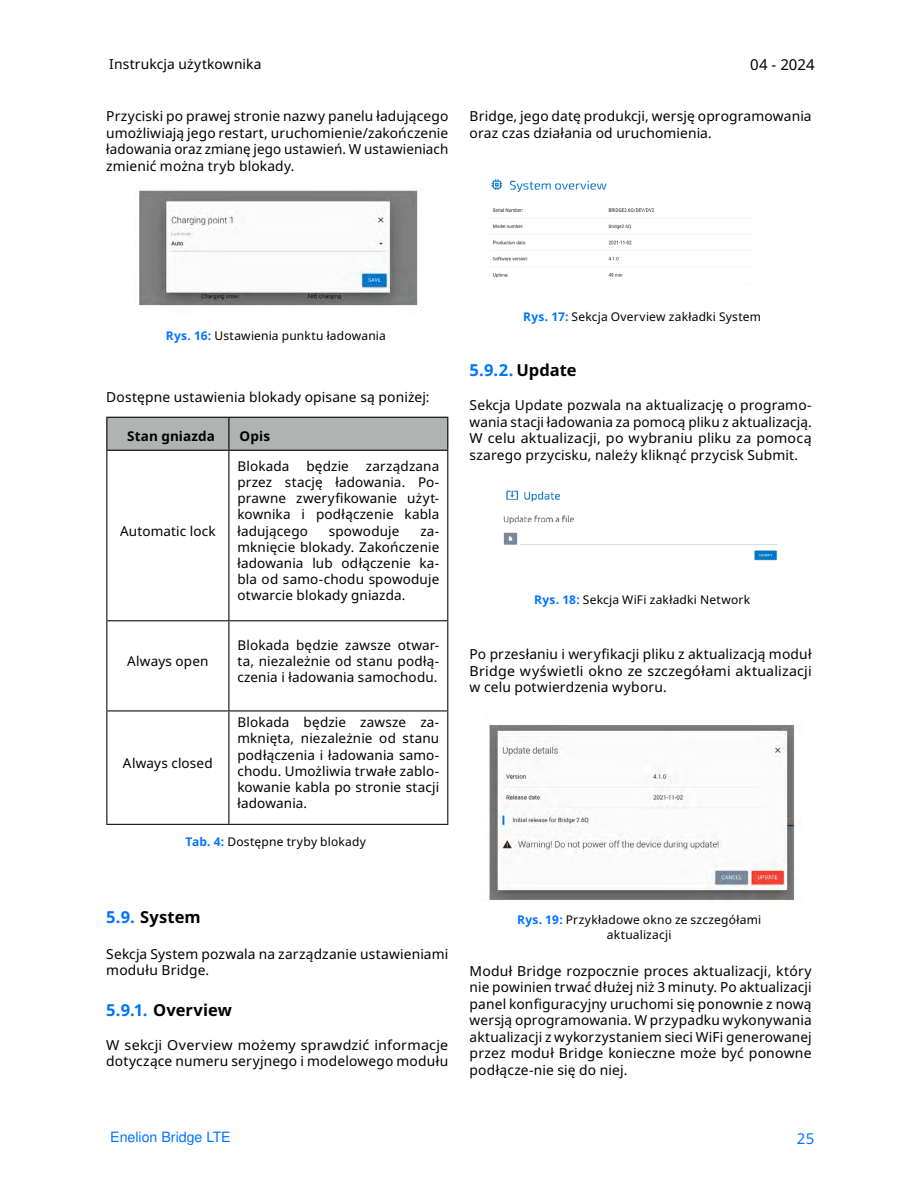
<style>
.page{position:relative;width:918px;height:1188px;background:#fff}
.page>*{position:absolute;margin:0;border:0;box-sizing:border-box;transform-origin:0 0}
.t1{font:700 16.5px "Noto Sans";letter-spacing:.005em;color:#000}
.t2{font:700 16.5px "Noto Sans";color:#0074ff}
.t3{font:15px "Noto Sans";color:#000}
.t4{font:15px "Noto Sans";color:#0074ff}
.t5{font:14.25px "Nimbus San L";color:#0074ff}
.t6{font:13.8px/16.5px "Noto Sans";letter-spacing:.01em;color:#000;text-align:justify}
.t7{font:13.8px/16.5px "Noto Sans";letter-spacing:.01em;color:#000;scale:1.04 1}
.t8{font:13.5px/16.2px "Noto Sans";letter-spacing:.01em;color:#000;text-align:justify}
.t9{font:700 13.5px "Noto Sans";letter-spacing:.005em;color:#000}
.t10{font:12px/14.4px "Noto Sans";letter-spacing:.015em;color:#000;text-align:center}
.s1{font-weight:700;color:#0074ff}
.s2{color:#000}
.s3{color:#0074ff}
</style>
<div class="page">
<img style="left:139px;top:190px;width:279px;height:116px">
<img style="left:503px;top:490px;width:275px;height:71px">
<img style="left:489px;top:724px;width:307px;height:177px">
<img style="left:490px;top:179px;width:261px;height:99px">
<div style="left:107px;top:418px;width:340px;height:32px;background:#b1b3b3"></div>
<hr style="left:106px;top:451px;width:1px;height:169px;background:#000">
<hr style="left:228px;top:451px;width:1px;height:169px;background:#000">
<hr style="left:447px;top:451px;width:1px;height:169px;background:#000">
<hr style="left:106px;top:620px;width:123px;height:1px;background:#000">
<hr style="left:106px;top:621px;width:1px;height:89px;background:#000">
<hr style="left:229px;top:620px;width:219px;height:1px;background:#000">
<hr style="left:228px;top:621px;width:1px;height:89px;background:#000">
<hr style="left:447px;top:621px;width:1px;height:89px;background:#000">
<hr style="left:106px;top:710px;width:123px;height:1px;background:#000">
<hr style="left:106px;top:711px;width:1px;height:113px;background:#000">
<hr style="left:229px;top:710px;width:219px;height:1px;background:#000">
<hr style="left:228px;top:711px;width:1px;height:113px;background:#000">
<hr style="left:447px;top:711px;width:1px;height:113px;background:#000">
<hr style="left:106px;top:824px;width:123px;height:1px;background:#000">
<hr style="left:229px;top:824px;width:219px;height:1px;background:#000">
<hr style="left:106px;top:417px;width:123px;height:1px;background:#000">
<hr style="left:106px;top:418px;width:1px;height:32px;background:#000">
<hr style="left:229px;top:417px;width:219px;height:1px;background:#000">
<hr style="left:447px;top:418px;width:1px;height:32px;background:#000">
<hr style="left:106px;top:450px;width:123px;height:1px;background:#000">
<hr style="left:229px;top:450px;width:219px;height:1px;background:#000">
<hr style="left:228px;top:418px;width:1px;height:32px;background:#000">
<p class="t6" style="left:109px;top:56px;width:154px">Instrukcja użytkownika</p>
<p class="t3" style="left:750px;top:54px;width:66px">04 - 2024</p>
<p class="t6" style="left:106px;top:108px;width:344px">Przyciski po prawej stronie nazwy panelu ładującego umożliwiają jego restart, uruchomienie/zakończenie ładowania oraz zmianę jego ustawień. W ustawieniach zmienić można tryb blokady.</p>
<p class="t6" style="left:470px;top:108px;width:344px">Bridge, jego datę produkcji, wersję oprogramowania oraz czas działania od uruchomienia.</p>
<p class="t10" style="left:166px;top:329px;width:222px"><span class="s1">Rys. 16:</span> Ustawienia punktu ładowania</p>
<p class="t6" style="left:106px;top:389px;width:325px">Dostępne ustawienia blokady opisane są poniżej:</p>
<p class="t9" style="left:127px;top:427px;width:89px">Stan gniazda</p>
<p class="t9" style="left:240px;top:427px;width:32px">Opis</p>
<p class="t8" style="left:120px;top:523px;width:97px">Automatic lock</p>
<p class="t8" style="left:127px;top:653px;width:83px">Always open</p>
<p class="t8" style="left:123px;top:755px;width:91px">Always closed</p>
<p class="t8" style="left:237px;top:458px;width:203px;text-indent:128px">zarządzana przez stację ładowania. Po&shy;prawne zweryfikowanie użyt&shy;kownika i podłączenie kabla ładującego</p>
<p class="t8" style="left:237px;top:458px;width:54px">Blokada</p>
<p class="t8" style="left:306px;top:458px;width:44px">będzie</p>
<p class="t8" style="left:329px;top:523px;width:72px">spowoduje</p>
<p class="t8" style="left:237px;top:523px;width:203px;text-indent:183px">za&shy;mknięcie blokady. Zakończenie ładowania lub odłączenie ka&shy;bla od samo-chodu spowoduje otwarcie blokady gniazda.</p>
<p class="t8" style="left:237px;top:637px;width:203px">Blokada będzie zawsze otwar&shy;ta, niezależnie od stanu podłą&shy;czenia i ładowania samochodu.</p>
<p class="t8" style="left:237px;top:714px;width:203px">Blokada będzie zawsze za&shy;mknięta, niezależnie od stanu podłączenia i ładowania samo&shy;chodu. Umożliwia trwałe zablo&shy;kowanie kabla po stronie stacji ładowania.</p>
<p class="t10" style="left:186px;top:835px;width:182px"><span class="s1">Tab. 4:</span> Dostępne tryby blokady</p>
<p class="t10" style="left:523px;top:310px;width:239px"><span class="s1">Rys. 17:</span> Sekcja Overview zakładki System</p>
<p class="t2" style="left:470px;top:358px;width:109px">5.9.2. <span class="s2">Update</span></p>
<p class="t6" style="left:470px;top:397px;width:344px">Sekcja Update pozwala na aktualizację o programo&shy;wania stacji ładowania za pomocą pliku z aktualizacją.<br>W celu aktualizacji, po wybraniu pliku za pomocą szarego przycisku, należy kliknąć przycisk Submit.</p>
<p class="t10" style="left:534px;top:593px;width:217px"><span class="s1">Rys. 18:</span> Sekcja WiFi zakładki Network</p>
<p class="t6" style="left:470px;top:646px;width:344px">Po przesłaniu i weryfikacji pliku z aktualizacją moduł Bridge wyświetli okno ze szczegółami aktualizacji w celu potwierdzenia wyboru.</p>
<p class="t1" style="left:106px;top:906px;width:96px"><span class="s3">5.9.</span> System</p>
<p class="t6" style="left:106px;top:946px;width:344px">Sekcja System pozwala na zarządzanie ustawieniami modułu Bridge.</p>
<p class="t1" style="left:106px;top:998px;width:127px"><span class="s3">5.9.1.</span> Overview</p>
<p class="t7" style="left:106px;top:1037px;width:330px">W sekcji Overview możemy sprawdzić informacje dotyczące numeru seryjnego i modelowego modułu</p>
<p class="t10" style="left:517px;top:913px;width:246px"><span class="s1">Rys. 19:</span> Przykładowe okno ze szczegółami aktualizacji</p>
<p class="t6" style="left:470px;top:963px;width:344px">Moduł Bridge rozpocznie proces aktualizacji, który nie powinien trwać dłużej niż 3 minuty. Po aktualizacji panel konfiguracyjny uruchomi się ponownie z nową wersją oprogramowania. W przypadku wykonywania aktualizacji z wykorzystaniem sieci WiFi generowanej przez moduł Bridge konieczne może być ponowne podłącze-nie się do niej.</p>
<p class="t5" style="left:110px;top:1127px;width:122px">Enelion Bridge LTE</p>
<p class="t4" style="left:797px;top:1128px;width:19px">25</p>
</div>
